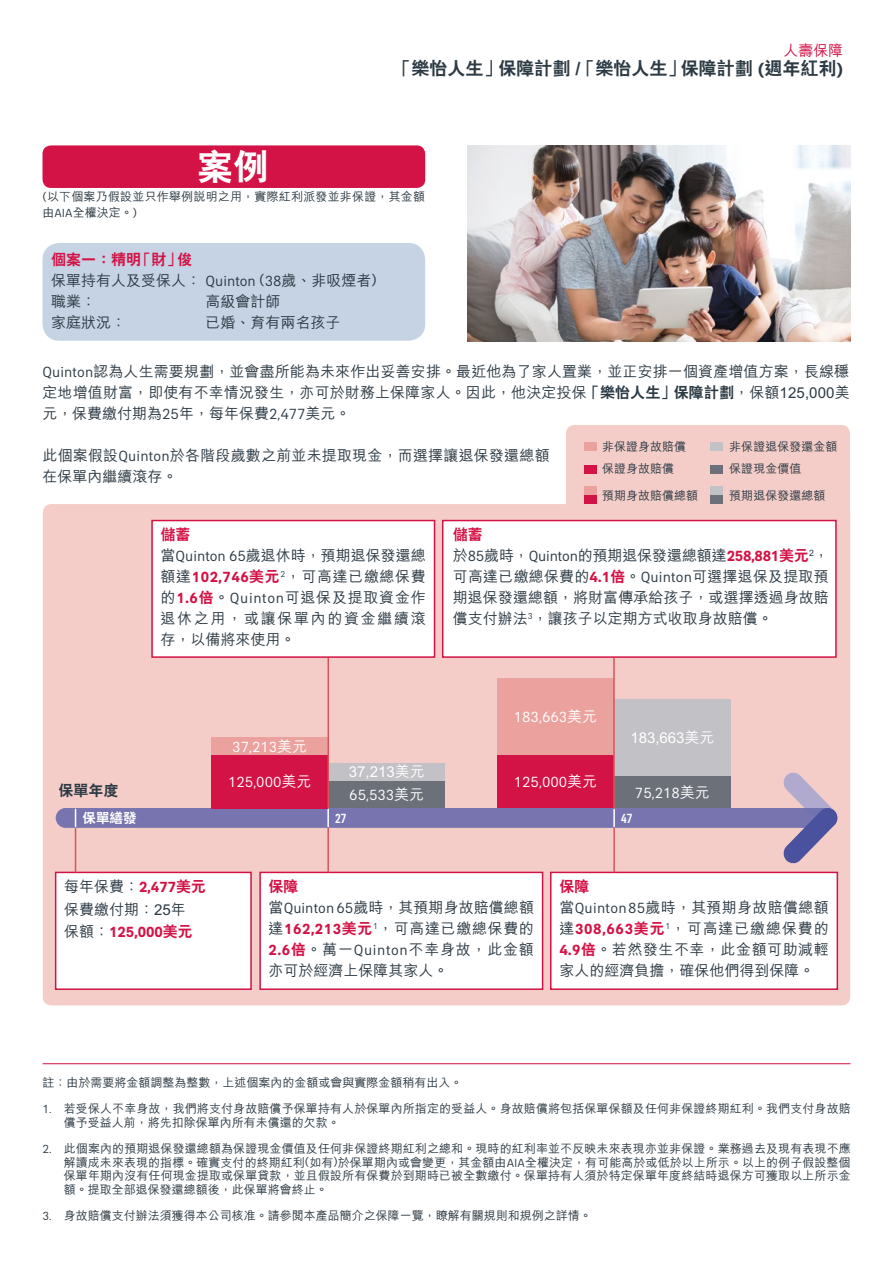
<style>
.page{position:relative;width:893px;height:1263px;background:#fff}
.page>*{position:absolute;margin:0;border:0;box-sizing:border-box;transform-origin:0 0}
.t1{font:800 36px "C Hei 2 HK";color:#fff}
.t2{font:800 18px "C Hei 2 HK";color:#2c3a44}
.t3{font:500 15px/21px "M Hei HK";letter-spacing:.005em;color:#2c3a44;text-align:justify}
.t4{font:15px "AIA Everest";color:#fff}
.t5{font:800 15px "C Hei 2 HK";color:#d31245}
.t6{font:500 15px "M Hei HK";color:#fff}
.t7{font:700 15px "AIA Everest";color:#d31245}
.t8{font:500 15px "M Hei HK";color:#d31245}
.t9{font:800 15px "C Hei 2 HK";color:#2c3a44}
.t10{font:800 13.5px "C Hei 2 HK";color:#fff}
.t11{font:500 condensed 13.5px "AIA Everest";color:#fff}
.t12{font:500 12px/13.5px "M Hei HK";color:#2c3a44}
.s1{font-family:"AIA Everest";font-weight:700}
.s2{font-family:"AIA Everest";font-weight:400}
.s3{font-family:"C Hei 2 HK";font-weight:800}
.s4{font-family:"AIA Everest";font-weight:700;color:#d31245}
.s5{font-family:"C Hei 2 HK";font-weight:800;color:#d31245}
.s6{font-family:"M Hei HK";font-weight:500}
.s7{font-family:"M Hei HK";font-weight:500;color:#2c3a44}
</style>
<div class="page">
<div style="left:566px;top:425px;width:284px;height:109px;background:#f4cdc8;border-radius:9px"></div>
<div style="left:43px;top:243px;width:382px;height:98px;background:#c6d3e5;border-radius:17px"></div>
<hr style="left:43px;top:1063px;width:807px;height:1px;background:#d31245">
<div style="left:43px;top:145px;width:382px;height:43px;background:#d31245;border-radius:9px"></div>
<img style="left:468px;top:145px;width:382px;height:196px">
<div style="left:43px;top:504px;width:807px;height:501px;background:#f4cdc8;border-radius:9px"></div>
<div style="left:55px;top:872px;width:197px;height:118px;background:#fff;border:2px solid #d31245"></div>
<div style="left:259px;top:872px;width:284px;height:118px;background:#fff;border:2px solid #d31245"></div>
<div style="left:550px;top:872px;width:288px;height:118px;background:#fff;border:2px solid #d31245"></div>
<hr style="left:75px;top:828px;width:1px;height:44px;background:#db525d">
<hr style="left:327px;top:828px;width:2px;height:44px;background:#db525d">
<hr style="left:613px;top:828px;width:2px;height:44px;background:#db525d">
<svg style="left:56px;top:772px;width:782px;height:92px"></svg>
<div style="left:211px;top:755px;width:117px;height:53px;background:#d31245"></div>
<div style="left:497px;top:755px;width:117px;height:53px;background:#d31245"></div>
<div style="left:328px;top:780px;width:117px;height:28px;background:#6c7079"></div>
<div style="left:614px;top:776px;width:117px;height:32px;background:#6c7079"></div>
<div style="left:211px;top:738px;width:117px;height:17px;background:#eba29e"></div>
<div style="left:497px;top:678px;width:117px;height:77px;background:#eba29e"></div>
<div style="left:328px;top:763px;width:117px;height:17px;background:#c1c1c6"></div>
<div style="left:614px;top:699px;width:117px;height:77px;background:#c1c1c6"></div>
<hr style="left:328px;top:658px;width:1px;height:150px;background:#db525d">
<hr style="left:613px;top:658px;width:2px;height:150px;background:#db525d">
<div style="left:151px;top:520px;width:284px;height:138px;background:#fff;border:2px solid #d31245"></div>
<div style="left:442px;top:520px;width:395px;height:138px;background:#fff;border:2px solid #d31245"></div>
<div style="left:584px;top:443px;width:13px;height:8px;background:#eba29e"></div>
<div style="left:584px;top:465px;width:13px;height:8px;background:#d31245"></div>
<div style="left:584px;top:487px;width:13px;height:8px;background:#eba29e"></div>
<div style="left:584px;top:495px;width:13px;height:9px;background:#d31245"></div>
<div style="left:710px;top:443px;width:13px;height:8px;background:#c1c1c6"></div>
<div style="left:710px;top:465px;width:13px;height:8px;background:#6c7079"></div>
<div style="left:710px;top:487px;width:13px;height:8px;background:#c1c1c6"></div>
<div style="left:710px;top:495px;width:13px;height:9px;background:#6c7079"></div>
<h1 class="t1" style="left:197px;top:143px;width:73px">案例</h1>
<p class="t8" style="left:783px;top:39px;width:61px">人壽保障</p>
<p class="t2" style="left:394px;top:56px;width:451px">「樂怡人生」保障計劃 /「樂怡人生」保障計劃 <span class="s1">(</span>週年紅利<span class="s1">)</span></p>
<p class="t12" style="left:43px;top:188px;width:384px;line-height:15.8px"><span class="s2">(</span>以下個案乃假設並只作舉例說明之用，實際紅利派發並非保證，其金額由<span class="s2">AIA</span>全權決定。<span class="s2">)</span></p>
<p class="t5" style="left:51px;top:249px;width:142px">個案一：精明「財」俊</p>
<p class="t3" style="left:51px;top:269px;width:327px">保單持有人及受保人： <span class="s2">Quinton (38</span>歲、非吸煙者<span class="s2">)</span>職業：</p>
<p class="t3" style="left:206px;top:290px;width:76px">高級會計師</p>
<p class="t3" style="left:51px;top:311px;width:76px">家庭狀況：</p>
<p class="t3" style="left:206px;top:311px;width:136px">已婚、育有兩名孩子</p>
<p class="t3" style="left:43px;top:360px;width:809px"><span class="s2">Quinton</span>認為人生需要規劃，並會盡所能為未來作出妥善安排。最近他為了家人置業，並正安排一個資產增值方案，長線穩定地增值財富，即使有不幸情況發生，亦可於財務上保障家人。因此，他決定投保<span class="s3">「樂怡人生」保障計劃</span>，保額125,000美元，保費繳付期為<span class="s2">25</span>年，每年保費<span class="s2">2,477</span>美元。</p>
<p class="t3" style="left:43px;top:444px;width:509px">此個案假設<span class="s2">Quinton</span>於各階段歲數之前並未提取現金，而選擇讓退保發還總額在保單內繼續滾存。</p>
<p class="t12" style="left:602px;top:439px;width:85px">非保證身故賠償</p>
<p class="t12" style="left:729px;top:439px;width:109px">非保證退保發還金額</p>
<p class="t12" style="left:602px;top:461px;width:73px">保證身故賠償</p>
<p class="t12" style="left:729px;top:461px;width:73px">保證現金價值</p>
<p class="t12" style="left:602px;top:488px;width:97px">預期身故賠償總額</p>
<p class="t12" style="left:729px;top:488px;width:97px">預期退保發還總額</p>
<p class="t5" style="left:161px;top:525px;width:31px">儲蓄</p>
<p class="t3" style="left:161px;top:544px;width:267px">當<span class="s2">Quinton 65</span>歲退休時，預期退保發還總額達<span class="s4">102,746</span><span class="s5">美元</span><sup>2</sup>，可高達已繳總保費的<span class="s4">1.6</span><span class="s5">倍</span>。<span class="s2">Quinton</span>可退保及提取資金作退休之用，或讓保單內的資金繼續滾存，以備將來使用。</p>
<p class="t4" style="left:232px;top:738px;width:76px">37,213<span class="s6">美元</span></p>
<p class="t5" style="left:453px;top:525px;width:31px">儲蓄</p>
<p class="t3" style="left:453px;top:544px;width:378px">於<span class="s2">85</span>歲時，<span class="s2">Quinton</span>的預期退保發還總額達<span class="s4">258,881</span><span class="s5">美元</span><sup>2</sup>，可高達已繳總保費的<span class="s4">4.1</span><span class="s5">倍</span>。<span class="s2">Quinton</span>可選擇退保及提取預期退保發還總額，將財富傳承給孩子，或選擇透過身故賠償支付辦法<sup>3</sup>，讓孩子以定期方式收取身故賠償。</p>
<p class="t4" style="left:514px;top:709px;width:85px">183,663<span class="s6">美元</span></p>
<p class="t6" style="left:630px;top:726px;width:86px">183,663美元</p>
<p class="t6" style="left:349px;top:761px;width:77px">37,213美元</p>
<p class="t4" style="left:228px;top:773px;width:85px">125,000<span class="s6">美元</span></p>
<p class="t4" style="left:514px;top:773px;width:85px">125,000<span class="s6">美元</span></p>
<p class="t4" style="left:349px;top:786px;width:76px">65,533<span class="s6">美元</span></p>
<p class="t4" style="left:635px;top:784px;width:76px">75,218<span class="s6">美元</span></p>
<p class="t9" style="left:59px;top:780px;width:61px">保單年度</p>
<p class="t10" style="left:83px;top:809px;width:55px">保單繕發</p>
<p class="t11" style="left:335px;top:810px;width:13px">27</p>
<p class="t11" style="left:621px;top:810px;width:13px">47</p>
<p class="t3" style="left:64px;top:874px;width:143px;line-height:22.5px">每年保費：<span class="s4">2,477</span><span class="s5">美元</span>保費繳付期：25年</p>
<p class="t7" style="left:64px;top:923px;width:130px"><span class="s7">保額：</span>125,000<span class="s3">美元</span></p>
<p class="t5" style="left:269px;top:876px;width:31px">保障</p>
<p class="t3" style="left:269px;top:895px;width:267px">當<span class="s2">Quinton 65</span>歲時，其預期身故賠償總額達<span class="s4">162,213</span><span class="s5">美元</span><sup>1</sup>，可高達已繳總保費的<span class="s4">2.6</span><span class="s5">倍</span>。萬一<span class="s2">Quinton</span>不幸身故，此金額亦可於經濟上保障其家人。</p>
<p class="t5" style="left:559px;top:876px;width:31px">保障</p>
<p class="t3" style="left:559px;top:896px;width:271px">當<span class="s2">Quinton85</span>歲時，其預期身故賠償總額達<span class="s4">308,663</span><span class="s5">美元</span><sup>1</sup>，可高達已繳總保費的<span class="s4">4.9</span><span class="s5">倍</span>。若然發生不幸，此金額可助減輕家人的經濟負擔，確保他們得到保障。</p>
<p class="t12" style="left:43px;top:1075px;width:422px">註：由於需要將金額調整為整數，上述個案內的金額或會與實際金額稍有出入。</p>
<p class="t12" style="left:64px;top:1101px;width:788px;text-indent:-21px"><span class="s2">1.</span> 若受保人不幸身故，我們將支付身故賠償予保單持有人於保單內所指定的受益人。身故賠償將包括保單保額及任何非保證終期紅利。我們支付身故賠償予受益人前，將先扣除保單內所有未償還的欠款。</p>
<p class="t12" style="left:64px;top:1141px;width:788px;text-align:justify;text-indent:-21px"><span class="s2">2.</span> 此個案內的預期退保發還總額為保證現金價值及任何非保證終期紅利之總和。現時的紅利率並不反映未來表現亦並非保證。業務過去及現有表現不應解讀成未來表現的指標。確實支付的終期紅利<span class="s2">(</span>如有<span class="s2">)</span>於保單期內或會變更，其金額由<span class="s2">AIA</span>全權決定，有可能高於或低於以上所示。以上的例子假設整個保單年期內沒有任何現金提取或保單貸款，並且假設所有保費於到期時已被全數繳付。保單持有人須於特定保單年度終結時退保方可獲取以上所示金額。提取全部退保發還總額後，此保單將會終止。</p>
<p class="t12" style="left:43px;top:1208px;width:551px"><span class="s2">3.</span> 身故賠償支付辦法須獲得本公司核准。請參閱本產品簡介之保障一覽，瞭解有關規則和規例之詳情。</p>
</div>
